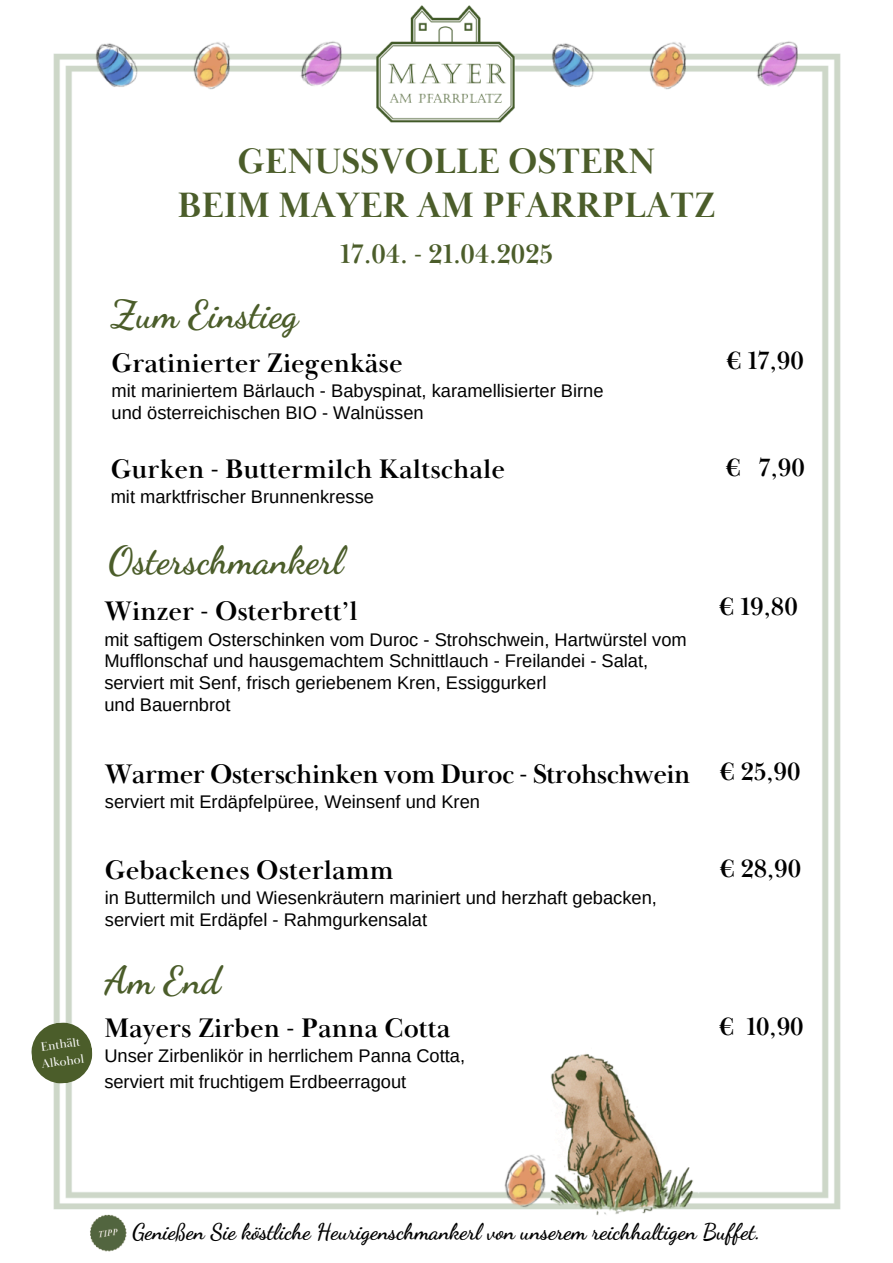
<style>
.page{position:relative;width:893px;height:1263px;background:#fff}
.page>*{position:absolute;margin:0;border:0;box-sizing:border-box;transform-origin:0 0}
.t1{font:700 38.1px "Dancing Script";color:#4b5d2a}
.t2{font:700 36.3px/43.5px "Baskerville Display PT";color:#4b5d2a;text-align:center}
.t3{font:700 27.6px "Baskerville Display PT";color:#000}
.t4{font:700 27.6px "Baskerville Display PT";letter-spacing:-.02em;color:#000}
.t5{font:700 27.5px "Baskerville Display PT";color:#4b5d2a}
.t6{font:700 25.6px "Baskerville Display PT";color:#000}
.t7{font:700 22.2px "Dancing Script";color:#000}
.t8{font:18.3px/21.8px "Arimo";color:#000}
.t9{font:12.6px/17.3px "Baskerville Display PT";color:#fff}
</style>
<div class="page">
<img style="left:53px;top:5px;width:788px;height:1210px">
<div style="left:89px;top:142px;width:714px;height:876px;background:#fff"></div>
<div style="left:108px;top:1041px;width:400px;height:125px;background:#fff"></div>
<div style="left:686px;top:1119px;width:98px;height:47px;background:#fff"></div>
<img style="left:89px;top:1212px;width:39px;height:40px">
<svg style="left:31px;top:1020px;width:63px;height:65px"></svg>
<h1 class="t2" style="left:178px;top:141px;width:539px">GENUSSVOLLE OSTERN<br>BEIM MAYER AM PFARRPLATZ</h1>
<h3 class="t5" style="left:340px;top:237px;width:214px">17.04. - 21.04.2025</h3>
<h2 class="t1" style="left:111px;top:292px;width:189px">Zum Einstieg</h2>
<h3 class="t3" style="left:112px;top:346px;width:293px">Gratinierter Ziegenkäse</h3>
<h5 class="t8" style="left:112px;top:379px;width:493px">mit mariniertem Bärlauch - Babyspinat, karamellisierter Birne und österreichischen BIO - Walnüssen</h5>
<h3 class="t6" style="left:725px;top:345px;width:80px">€ 17,90</h3>
<h3 class="t3" style="left:111px;top:452px;width:396px">Gurken - Buttermilch Kaltschale</h3>
<h5 class="t8" style="left:111px;top:485px;width:265px">mit marktfrischer Brunnenkresse</h5>
<h3 class="t6" style="left:725px;top:451px;width:81px">€ 7,90</h3>
<h2 class="t1" style="left:108px;top:538px;width:236px">Osterschmankerl</h2>
<h3 class="t3" style="left:104px;top:594px;width:255px">Winzer - Osterbrett’l</h3>
<h3 class="t8" style="left:104px;top:628px;width:584px">mit saftigem Osterschinken vom Duroc - Strohschwein, Hartwürstel vom Mufflonschaf und hausgemachtem Schnittlauch - Freilandei - Salat, serviert mit Senf, frisch geriebenem Kren, Essiggurkerl<br>und Bauernbrot</h3>
<h5 class="t6" style="left:718px;top:591px;width:81px">€ 19,80</h5>
<p class="t9" style="left:39px;top:1038px;width:44px;rotate:-7deg">Enthält<br>Alkohol</p>
<h3 class="t4" style="left:105px;top:756px;width:587px">Warmer Osterschinken vom Duroc - Strohschwein</h3>
<h5 class="t8" style="left:105px;top:790px;width:376px">serviert mit Erdäpfelpüree, Weinsenf und Kren</h5>
<h3 class="t3" style="left:105px;top:853px;width:290px">Gebackenes Osterlamm</h3>
<h5 class="t8" style="left:105px;top:887px;width:553px">in Buttermilch und Wiesenkräutern mariniert und herzhaft gebacken, serviert mit Erdäpfel - Rahmgurkensalat</h5>
<h2 class="t1" style="left:104px;top:957px;width:118px">Am End</h2>
<h3 class="t3" style="left:104px;top:1011px;width:348px">Mayers Zirben - Panna Cotta</h3>
<h5 class="t8" style="left:104px;top:1043px;width:362px;line-height:25.5px">Unser Zirbenlikör in herrlichem Panna Cotta, serviert mit fruchtigem Erdbeerragout</h5>
<h3 class="t6" style="left:719px;top:756px;width:83px">€ 25,90</h3>
<h3 class="t6" style="left:719px;top:852px;width:84px">€ 28,90</h3>
<h3 class="t6" style="left:718px;top:1010px;width:87px">€ 10,90</h3>
<p class="t7" style="left:132px;top:1218px;width:629px">Genießen Sie köstliche Heurigenschmankerl von unserem reichhaltigen Buffet.</p>
</div>
